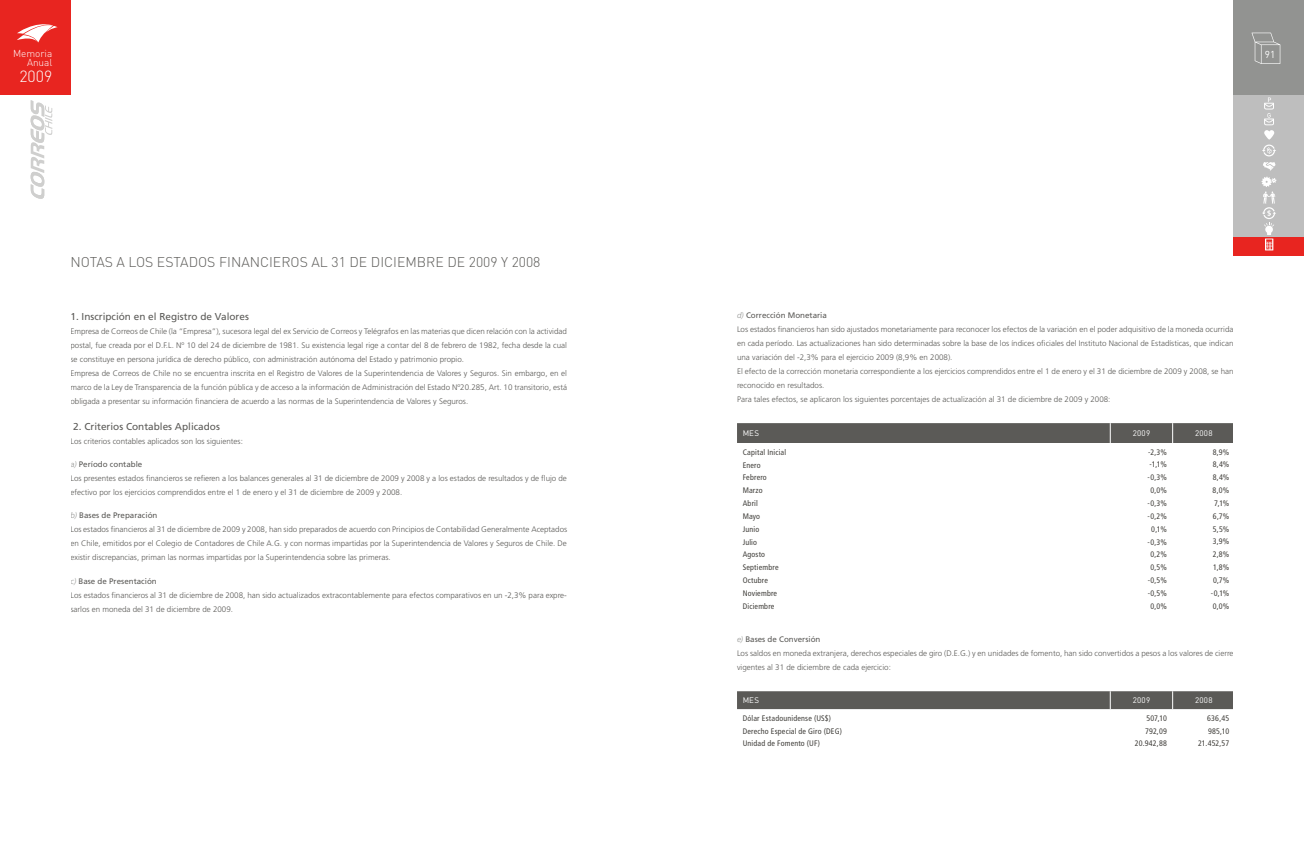
<style>
.page{position:relative;width:1304px;height:851px;background:#fff}
.page>*{position:absolute;margin:0;border:0;box-sizing:border-box;transform-origin:0 0}
.t1{font:300 16px "DIN";color:#fff}
.t2{font:300 14px "DIN";color:#5b5a57}
.t3{font:10px "Frutiger LT Std";color:#5b5a57}
.t4{font:300 10px/9px "DIN";color:#fff;text-align:right}
.t5{font:10px "DIN";color:#fff}
.t6{font:300 8px/14px "Frutiger LT Std";color:#5b5a57}
.t7{font:condensed 8px/12.8px "Frutiger LT Std";letter-spacing:.025em;color:#42403c}
.t8{font:8px "DIN";letter-spacing:.035em;color:#fff}
.s1{font-style:italic;color:#929391}
.s2{font-weight:400}
</style>
<div class="page">
<div style="left:737px;top:691px;width:496px;height:18px;background:#5b5a57"></div>
<div style="left:737px;top:423px;width:496px;height:20px;background:#5b5a57"></div>
<div style="left:0;top:0;width:70px;height:95px;background:#e82520"></div>
<svg style="left:31px;top:100px;width:21px;height:99px"></svg>
<svg style="left:17px;top:24px;width:41px;height:19px"></svg>
<div style="left:1233px;top:0;width:71px;height:95px;background:#929391"></div>
<div style="left:1233px;top:95px;width:71px;height:160px;background:#bebebe"></div>
<svg style="left:1252px;top:33px;width:28px;height:31px"></svg>
<div style="left:1233px;top:237px;width:71px;height:18px;background:#e82520"></div>
<svg style="left:1263px;top:162px;width:12px;height:8px"></svg>
<svg style="left:1262px;top:97px;width:14px;height:59px"></svg>
<svg style="left:1261px;top:177px;width:15px;height:73px"></svg>
<p class="t4" style="left:13px;top:49px;width:41px">Memoria<br>Anual</p>
<h1 class="t1" style="left:19px;top:67px;width:34px">2009</h1>
<h2 class="t2" style="left:70px;top:253px;width:471px">NOTAS A LOS ESTADOS FINANCIEROS AL 31 DE DICIEMBRE DE 2009 Y 2008</h2>
<p class="t3" style="left:70px;top:311px;width:180px">1. Inscripción en el Registro de Valores</p>
<p class="t6" style="left:70px;top:324px;width:498px">Empresa de Correos de Chile (la “Empresa”), sucesora legal del ex Servicio de Correos y Telégrafos en las materias que dicen relación con la actividad postal, fue creada por el D.F.L. Nº 10 del 24 de diciembre de 1981. Su existencia legal rige a contar del 8 de febrero de 1982, fecha desde la cual se constituye en persona jurídica de derecho público, con administración autónoma del Estado y patrimonio propio.<br>Empresa de Correos de Chile no se encuentra inscrita en el Registro de Valores de la Superintendencia de Valores y Seguros. Sin embargo, en el marco de la Ley de Transparencia de la función pública y de acceso a la información de Administración del Estado Nº20.285, Art. 10 transitorio, está obligada a presentar su información financiera de acuerdo a las normas de la Superintendencia de Valores y Seguros.</p>
<p class="t3" style="left:73px;top:420px;width:148px">2. Criterios Contables Aplicados</p>
<p class="t6" style="left:70px;top:434px;width:174px">Los criterios contables aplicados son los siguientes:</p>
<p class="t6" style="left:70px;top:457px;width:498px"><span class="s1">a)</span> <span class="s2">Período contable<br></span>Los presentes estados financieros se refieren a los balances generales al 31 de diciembre de 2009 y 2008 y a los estados de resultados y de flujo de efectivo por los ejercicios comprendidos entre el 1 de enero y el 31 de diciembre de 2009 y 2008.</p>
<p class="t6" style="left:70px;top:508px;width:498px"><span class="s1">b)</span> <span class="s2">Bases de Preparación<br></span>Los estados financieros al 31 de diciembre de 2009 y 2008, han sido preparados de acuerdo con Principios de Contabilidad Generalmente Aceptados en Chile, emitidos por el Colegio de Contadores de Chile A.G. y con normas impartidas por la Superintendencia de Valores y Seguros de Chile. De existir discrepancias, priman las normas impartidas por la Superintendencia sobre las primeras.</p>
<p class="t6" style="left:70px;top:574px;width:498px"><span class="s1">c)</span> <span class="s2">Base de Presentación<br></span>Los estados financieros al 31 de diciembre de 2008, han sido actualizados extracontablemente para efectos comparativos en un -2,3% para expre&shy;sarlos en moneda del 31 de diciembre de 2009.</p>
<p class="t5" style="left:1265px;top:48px;width:12px">91</p>
<p class="t6" style="left:737px;top:308px;width:498px"><span class="s1">d)</span> <span class="s2">Corrección Monetaria<br></span>Los estados financieros han sido ajustados monetariamente para reconocer los efectos de la variación en el poder adquisitivo de la moneda ocurrida en cada período. Las actualizaciones han sido determinadas sobre la base de los índices oficiales del Instituto Nacional de Estadísticas, que indican una variación del -2,3% para el ejercicio 2009 (8,9% en 2008).<br>El efecto de la corrección monetaria correspondiente a los ejercicios comprendidos entre el 1 de enero y el 31 de diciembre de 2009 y 2008, se han reconocido en resultados.<br>Para tales efectos, se aplicaron los siguientes porcentajes de actualización al 31 de diciembre de 2009 y 2008:</p>
<p class="t8" style="left:743px;top:428px;width:18px">MES</p>
<p class="t8" style="left:1133px;top:428px;width:19px">2009</p>
<p class="t8" style="left:1195px;top:428px;width:19px">2008</p>
<p class="t7" style="left:743px;top:445px;width:45px">Capital Inicial<br>Enero<br>Febrero<br>Marzo<br>Abril<br>Mayo<br>Junio<br>Julio<br>Agosto<br>Septiembre<br>Octubre<br>Noviembre<br>Diciembre</p>
<p class="t7" style="left:1148px;top:445px;width:21px;text-align:center">-2,3% -1,1% -0,3%<br>0,0% -0,3% -0,2%<br>0,1% -0,3%<br>0,2%<br>0,5% -0,5% -0,5%<br>0,0%</p>
<p class="t7" style="left:1211px;top:445px;width:20px;text-align:center">8,9%<br>8,4%<br>8,4%<br>8,0%<br>7,1%<br>6,7%<br>5,5%<br>3,9%<br>2,8%<br>1,8%<br>0,7% -0,1%<br>0,0%</p>
<p class="t6" style="left:737px;top:632px;width:498px"><span class="s1">e)</span> <span class="s2">Bases de Conversión<br></span>Los saldos en moneda extranjera, derechos especiales de giro (D.E.G.) y en unidades de fomento, han sido convertidos a pesos a los valores de cierre vigentes al 31 de diciembre de cada ejercicio:</p>
<p class="t8" style="left:743px;top:695px;width:18px">MES</p>
<p class="t8" style="left:1133px;top:695px;width:19px">2009</p>
<p class="t8" style="left:1195px;top:695px;width:19px">2008</p>
<p class="t7" style="left:743px;top:711px;width:101px">Dólar Estadounidense (US$)<br>Derecho Especial de Giro (DEG)<br>Unidad de Fomento (UF)</p>
<p class="t7" style="left:1135px;top:711px;width:34px;text-align:right">507,10<br>792,09<br>20.942,88</p>
<p class="t7" style="left:1198px;top:711px;width:33px;text-align:right">636,45<br>985,10<br>21.452,57</p>
</div>
